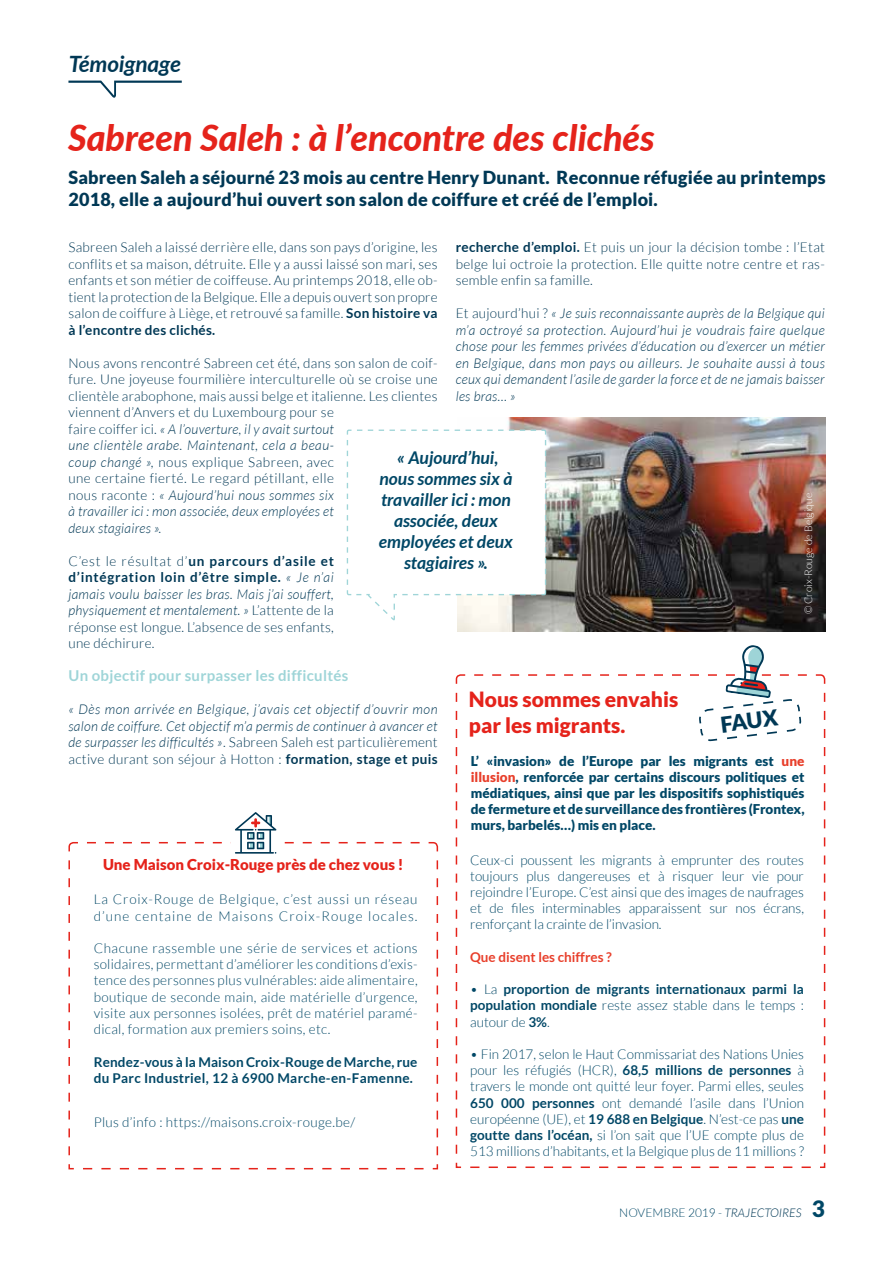
<style>
.page{position:relative;width:893px;height:1263px;background:#fff}
.page>*{position:absolute;margin:0;border:0;box-sizing:border-box;transform-origin:0 0}
.t1{font:italic 800 36px "Lato";color:#e5231b}
.t2{font:italic 700 22.5px "Lato";color:#003855}
.t3{font:900 21.9px "Lato";color:#003855}
.t4{font:900 21px/25.2px "Lato";color:#e5231b}
.t5{font:900 18px/21.6px "Lato";letter-spacing:.01em;color:#003855}
.t6{font:italic 700 17.55px/21px "Lato";color:#004766;text-align:center}
.t7{font:700 15px "Lato";letter-spacing:.02em;color:#9fd5d8}
.t8{font:900 15px "Lato";color:#e5231b}
.t9{font:300 13.5px/16.5px "Lato";letter-spacing:.02em;color:#003855;text-align:justify}
.t10{font:300 13.5px/16.2px "Lato";letter-spacing:.025em;color:#004766;text-align:justify}
.t11{font:italic 300 13.5px/16.5px "Lato";letter-spacing:.02em;color:#003855;text-align:justify}
.t12{font:900 13.5px/16.2px "Lato";color:#004766;text-align:justify}
.t13{font:700 13.5px/16.2px "Lato";letter-spacing:.015em;color:#004766}
.t14{font:300 13.5px/16.2px "Lato";letter-spacing:.08em;color:#004766}
.t15{font:700 13.5px "Lato";color:#e83f2b}
.t16{font:300 12px "Lato";color:#004766}
.t17{font:300 10.5px "Lato";color:#fff}
.s1{font-weight:700}
.s2{font-style:normal}
.s3{font-style:italic}
.s4{font-weight:700;font-style:normal}
.s5{color:#e83f2b}
.s6{font-weight:300}
.s7{font-style:italic;color:#003855}
.s8{font-weight:900;font-size:22.5px}
</style>
<div class="page">
<img style="left:457px;top:417px;width:369px;height:214px">
<svg style="left:68px;top:81px;width:114px;height:17px"></svg>
<svg style="left:346px;top:429px;width:201px;height:193px"></svg>
<svg style="left:68px;top:842px;width:371px;height:328px"></svg>
<div style="left:231px;top:816px;width:50px;height:50px;background:#fff;border-radius:50%"></div>
<svg style="left:82px;top:812px;width:338px;height:42px"></svg>
<svg style="left:455px;top:674px;width:371px;height:494px"></svg>
<svg style="left:470px;top:645px;width:337px;height:114px"></svg>
<h2 class="t2" style="left:69px;top:51px;width:113px">Témoignage</h2>
<h1 class="t1" style="left:68px;top:111px;width:588px">Sabreen Saleh : à l’encontre des clichés</h1>
<h3 class="t5" style="left:68px;top:166px;width:759px">Sabreen Saleh a séjourné 23 mois au centre Henry Dunant. Reconnue réfugiée au printemps<br>2018, elle a aujourd’hui ouvert son salon de coiffure et créé de l’emploi.</h3>
<p class="t9" style="left:456px;top:239px;width:371px"><span class="s1">recherche d’emploi.</span> Et puis un jour la décision tombe : l’Etat belge lui octroie la protection. Elle quitte notre centre et ras&shy;semble enfin sa famille.</p>
<p class="t11" style="left:456px;top:305px;width:371px"><span class="s2">Et aujourd’hui ?</span> « Je suis reconnaissante auprès de la Belgique qui m’a octroyé sa protection. Aujourd’hui je voudrais faire quelque chose pour les femmes privées d’éducation ou d’exercer un métier en Belgique, dans mon pays ou ailleurs. Je souhaite aussi à tous ceux qui demandent l’asile de garder la force et de ne jamais baisser les bras… »</p>
<p class="t9" style="left:68px;top:239px;width:371px">Sabreen Saleh a laissé derrière elle, dans son pays d’origine, les conflits et sa maison, détruite. Elle y a aussi laissé son mari, ses enfants et son métier de coiffeuse. Au printemps 2018, elle ob&shy;tient la protection de la Belgique. Elle a depuis ouvert son propre salon de coiffure à Liège, et retrouvé sa famille. <span class="s1">Son histoire va à l’encontre des clichés.</span></p>
<p class="t9" style="left:68px;top:354px;width:371px;text-align:left">Nous avons rencontré Sabreen cet été, dans son salon de coif&shy;fure. Une joyeuse fourmilière interculturelle où se croise une clientèle arabophone, mais aussi belge et italienne. Les clientes viennent d’Anvers et du Luxembourg pour se<br>faire coiffer ici. <span class="s3">« A l’ouverture, il y avait surtout<br>une clientèle arabe. Maintenant, cela a beau-<br>coup changé »,</span> nous explique Sabreen, avec<br>une certaine fierté. Le regard pétillant, elle<br>nous raconte : <span class="s3">« Aujourd’hui nous sommes six<br>à travailler ici : mon associée, deux employées et<br>deux stagiaires ».</span></p>
<p class="t9" style="left:68px;top:552px;width:267px">C’est le résultat d’<span class="s1">un parcours d’asile et d’intégration loin d’être simple.</span> <span class="s3">« Je n’ai jamais voulu baisser les bras. Mais j’ai souffert, physiquement et mentalement. »</span> L’attente de la réponse est longue. L’absence de ses enfants, une déchirure.</p>
<p class="t7" style="left:68px;top:667px;width:281px">Un objectif pour surpasser les difficultés</p>
<p class="t11" style="left:68px;top:701px;width:371px">« Dès mon arrivée en Belgique, j’avais cet objectif d’ouvrir mon salon de coiffure. Cet objectif m’a permis de continuer à avancer et de surpasser les difficultés »<span class="s2">. Sabreen Saleh est particulièrement active durant son séjour à Hotton :</span> <span class="s4">formation, stage et puis</span></p>
<p class="t6" style="left:379px;top:448px;width:136px">« Aujourd’hui, nous sommes six à travailler ici : mon associée, deux employées et deux stagiaires ».</p>
<p class="t17" style="left:803px;top:614px;width:123px;rotate:-90deg">© Croix-Rouge de Belgique</p>
<h3 class="t4" style="left:469px;top:686px;width:211px">Nous sommes envahis par les migrants.</h3>
<p class="t12" style="left:471px;top:752px;width:335px">L’ «invasion» de l’Europe par les migrants est <span class="s5">une illusion</span>, renforcée par certains discours politiques et médiatiques, ainsi que par les dispositifs sophistiqués de fermeture et de surveillance des frontières (Frontex, murs, barbelés…) mis en place.</p>
<p class="t10" style="left:470px;top:852px;width:335px">Ceux-ci poussent les migrants à emprunter des routes toujours plus dangereuses et à risquer leur vie pour rejoindre l’Europe. C’est ainsi que des images de naufrages et de files interminables apparaissent sur nos écrans, renforçant la crainte de l’invasion.</p>
<p class="t15" style="left:470px;top:949px;width:143px">Que disent les chiffres ?</p>
<p class="t13" style="left:470px;top:981px;width:335px;text-align:justify"><span class="s6">• La</span> proportion de migrants internationaux parmi la population mondiale <span class="s6">reste assez stable dans le temps : autour de</span> 3%<span class="s6">.</span></p>
<p class="t10" style="left:470px;top:1046px;width:335px">• Fin 2017, selon le Haut Commissariat des Nations Unies pour les réfugiés (HCR), <span class="s1">68,5 millions de personnes</span> à travers le monde ont quitté leur foyer. Parmi elles, seules <span class="s1">650 000 personnes</span> ont demandé l’asile dans l’Union européenne (UE), et <span class="s1">19 688 en Belgique</span>. N’est-ce pas <span class="s1">une goutte dans l’océan,</span> si l’on sait que l’UE compte plus de 513 millions d’habitants, et la Belgique plus de 11 millions ?</p>
<h3 class="t3" style="left:719px;top:712px;width:59px;rotate:-7deg">FAUX</h3>
<p class="t8" style="left:103px;top:856px;width:302px">Une Maison Croix-Rouge près de chez vous !</p>
<p class="t14" style="left:94px;top:891px;width:325px">La Croix-Rouge de Belgique, c’est aussi un réseau d’une centaine de Maisons Croix-Rouge locales.</p>
<p class="t10" style="left:94px;top:940px;width:326px">Chacune rassemble une série de services et actions solidaires, permettant d’améliorer les conditions d’exis&shy;tence des personnes plus vulnérables: aide alimentaire, boutique de seconde main, aide matérielle d’urgence, visite aux personnes isolées, prêt de matériel paramé&shy;dical, formation aux premiers soins, etc.</p>
<p class="t13" style="left:94px;top:1054px;width:325px">Rendez-vous à la Maison Croix-Rouge de Marche, rue du Parc Industriel, 12 à 6900 Marche-en-Famenne.</p>
<p class="t10" style="left:94px;top:1114px;width:263px">Plus d’info : https://maisons.croix-rouge.be/</p>
<p class="t16" style="left:619px;top:1206px;width:207px">NOVEMBRE 2019 - <span class="s7">TRAJECTOIRES</span> <span class="s8">3</span></p>
</div>
